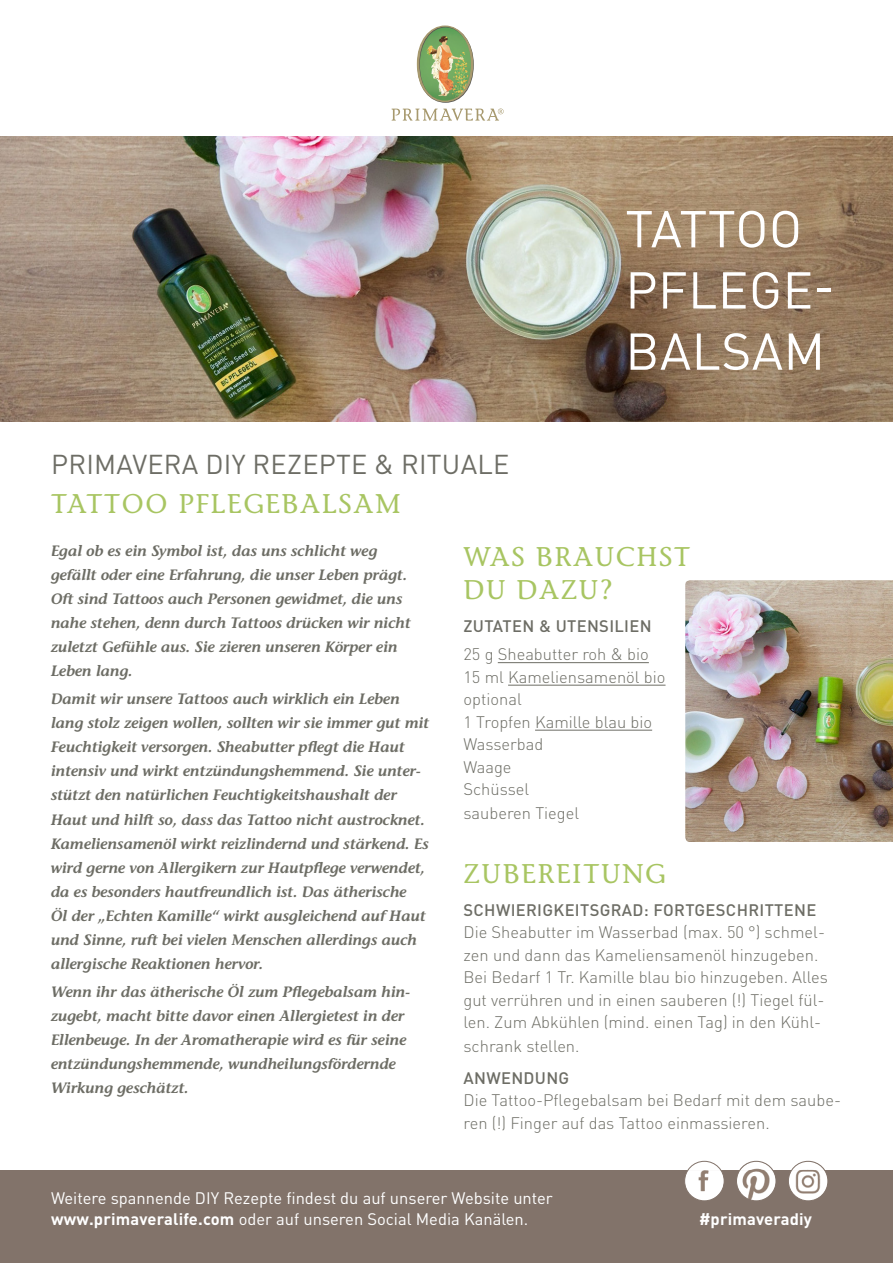
<style>
.page{position:relative;width:893px;height:1263px;background:#fff}
.page>*{position:absolute;margin:0;border:0;box-sizing:border-box;transform-origin:0 0}
.t1{font:51px/61.2px "DINOT";letter-spacing:.01em;color:#fff}
.t2{font:27px/33px "Stone Informal";letter-spacing:.06em;color:#a8c562}
.t3{font:27px "DINOT";letter-spacing:.01em;color:#6d6d65}
.t4{font:300 16.5px/22.5px "DINOT";color:#6d6d65}
.t5{font:16.5px/21px "DINOT";color:#fff}
.t6{font:500 16.5px "DINOT";letter-spacing:.02em;color:#6d6d65}
.t7{font:700 16.5px "DINOT";letter-spacing:.01em;color:#fff}
.t8{font:italic 600 15px/24px "Stone Informal";letter-spacing:-.01em;color:#6d6d65}
.s1{font-weight:700}
</style>
<div class="page">
<img style="left:0;top:136px;width:893px;height:286px">
<hr style="left:498px;top:662px;width:151px;height:1px;background:#6d6d65">
<hr style="left:508px;top:685px;width:157px;height:1px;background:#6d6d65">
<hr style="left:535px;top:730px;width:117px;height:1px;background:#6d6d65">
<img style="left:685px;top:580px;width:208px;height:262px">
<svg style="left:391px;top:109px;width:113px;height:12px"></svg>
<img style="left:417px;top:26px;width:57px;height:77px">
<div style="left:0;top:1170px;width:893px;height:93px;background:#82736a"></div>
<img style="left:740px;top:1161px;width:33px;height:9px">
<img style="left:738px;top:1170px;width:36px;height:29px">
<div style="left:736px;top:1161px;width:40px;height:40px;border:1px solid #82736a;border-radius:50%"></div>
<img style="left:790px;top:1170px;width:36px;height:29px">
<div style="left:788px;top:1161px;width:40px;height:40px;border:1px solid #82736a;border-radius:50%"></div>
<img style="left:688px;top:1161px;width:33px;height:9px">
<img style="left:686px;top:1170px;width:36px;height:29px">
<div style="left:684px;top:1161px;width:40px;height:40px;border:1px solid #82736a;border-radius:50%"></div>
<h2 class="t3" style="left:51px;top:445px;width:460px">PRIMAVERA DIY REZEPTE &amp; RITUALE</h2>
<h2 class="t2" style="left:51px;top:486px;width:351px">TATTOO PFLEGEBALSAM</h2>
<h1 class="t1" style="left:625px;top:196px;width:211px">TATTOO<br>PFLEGE-<br>BALSAM</h1>
<p class="t8" style="left:51px;top:539px;width:361px">Egal ob es ein Symbol ist, das uns schlicht weg gefällt oder eine Erfahrung, die unser Leben prägt.<br>Oft sind Tattoos auch Personen gewidmet, die uns nahe stehen, denn durch Tattoos drücken wir nicht zuletzt Gefühle aus. Sie zieren unseren Körper ein Leben lang.</p>
<p class="t8" style="left:51px;top:687px;width:380px">Damit wir unsere Tattoos auch wirklich ein Leben lang stolz zeigen wollen, sollten wir sie immer gut mit Feuchtigkeit versorgen. Sheabutter pflegt die Haut intensiv und wirkt entzündungshemmend. Sie unter&shy;stützt den natürlichen Feuchtigkeitshaushalt der Haut und hilft so, dass das Tattoo nicht austrocknet.<br>Kameliensamenöl wirkt reizlindernd und stärkend. Es wird gerne von Allergikern zur Hautpflege verwendet, da es besonders hautfreundlich ist. Das ätherische<br>Öl der „Echten Kamille“ wirkt ausgleichend auf Haut und Sinne, ruft bei vielen Menschen allerdings auch allergische Reaktionen hervor.</p>
<p class="t8" style="left:51px;top:979px;width:361px">Wenn ihr das ätherische Öl zum Pflegebalsam hin&shy;zugebt, macht bitte davor einen Allergietest in der Ellenbeuge. In der Aromatherapie wird es für seine entzündungshemmende, wundheilungsfördernde Wirkung geschätzt.</p>
<h2 class="t2" style="left:463px;top:540px;width:228px">WAS BRAUCHST<br>DU DAZU?</h2>
<p class="t6" style="left:463px;top:615px;width:190px">ZUTATEN &amp; UTENSILIEN</p>
<p class="t4" style="left:463px;top:642px;width:204px">25 g Sheabutter roh &amp; bio<br>15 ml Kameliensamenöl bio optional<br>1 Tropfen Kamille blau bio<br>Wasserbad<br>Waage<br>Schüssel</p>
<p class="t4" style="left:463px;top:801px;width:117px">sauberen Tiegel</p>
<h2 class="t2" style="left:463px;top:856px;width:204px">ZUBEREITUNG</h2>
<p class="t6" style="left:463px;top:898px;width:354px">SCHWIERIGKEITSGRAD: FORTGESCHRITTENE</p>
<p class="t4" style="left:463px;top:920px;width:366px">Die Sheabutter im Wasserbad (max. 50 °) schmel&shy;zen und dann das Kameliensamenöl hinzugeben.<br>Bei Bedarf 1 Tr. Kamille blau bio hinzugeben. Alles gut verrühren und in einen sauberen (!) Tiegel fül&shy;len. Zum Abkühlen (mind. einen Tag) in den Kühl-</p>
<p class="t4" style="left:463px;top:1034px;width:118px">schrank stellen.</p>
<p class="t6" style="left:463px;top:1066px;width:107px">ANWENDUNG</p>
<p class="t4" style="left:463px;top:1088px;width:379px">Die Tattoo-Pflegebalsam bei Bedarf mit dem saube&shy;ren (!) Finger auf das Tattoo einmassieren.</p>
<p class="t5" style="left:51px;top:1187px;width:503px">Weitere spannende DIY Rezepte findest du auf unserer Website unter <span class="s1">www.primaveralife.com</span> oder auf unseren Social Media Kanälen.</p>
<p class="t7" style="left:699px;top:1208px;width:115px">#primaveradiy</p>
</div>
